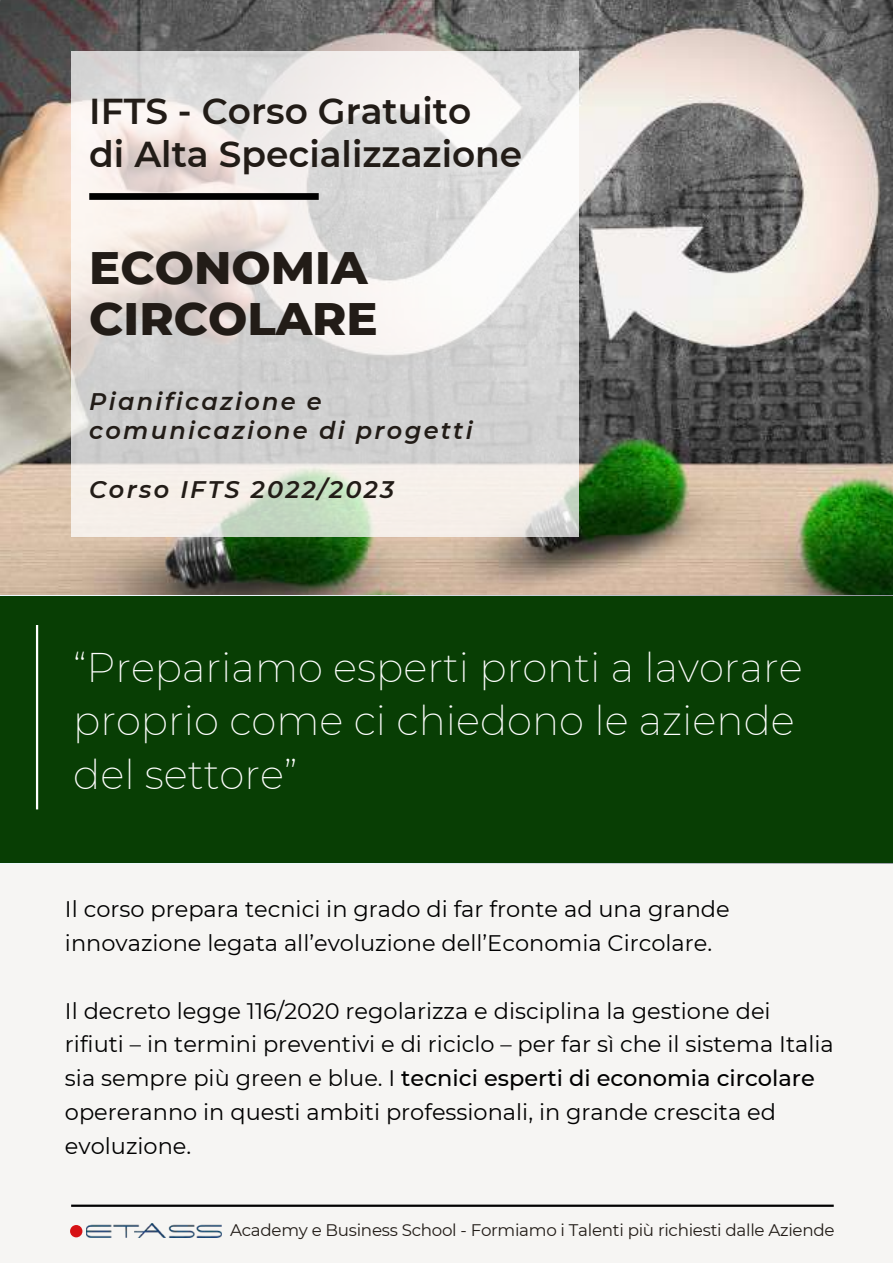
<style>
.page{position:relative;width:893px;height:1264px;background:#fff}
.page>*{position:absolute;margin:0;border:0;box-sizing:border-box;transform-origin:0 0}
.t1{font:800 46.5px/50.6px "Montserrat";color:#221c17}
.t2{font:200 40.5px/54px "Montserrat";color:#fff}
.t3{font:600 36px/43.8px "Montserrat";color:#221c17}
.t4{font:italic 600 24px/29.2px "Montserrat";letter-spacing:.095em;color:#221c17}
.t5{font:22.5px/33.8px "Montserrat";color:#000}
.t6{font:16.65px "Montserrat";letter-spacing:-.015em;color:#221c17}
.s1{font-weight:500}
</style>
<div class="page">
<div style="left:0;top:0;width:892px;height:1262px;background:#f6f5f3"></div>
<img style="left:86px;top:1223px;width:135px;height:14px">
<div style="left:70px;top:1224px;width:12px;height:13px;background:#d61114;border-radius:50%"></div>
<hr style="left:71px;top:1204px;width:762px;height:2px;background:#000">
<img style="left:0;top:0;width:892px;height:595px">
<svg style="left:71px;top:51px;width:507px;height:485px"></svg>
<div style="left:0;top:595px;width:892px;height:267px;background:#083e04"></div>
<hr style="left:36px;top:625px;width:2px;height:184px;background:#fff">
<div style="left:89px;top:193px;width:230px;height:7px;background:#000"></div>
<h3 class="t3" style="left:89px;top:89px;width:434px">IFTS - Corso Gratuito<br>di Alta Specializzazione</h3>
<h1 class="t1" style="left:89px;top:242px;width:290px">ECONOMIA<br>CIRCOLARE</h1>
<p class="t4" style="left:89px;top:387px;width:385px">Pianificazione e comunicazione di progetti</p>
<p class="t4" style="left:89px;top:474px;width:306px">Corso IFTS 2022/2023</p>
<h2 class="t2" style="left:73px;top:640px;width:731px">“Prepariamo esperti pronti a lavorare proprio come ci chiedono le aziende del settore”</h2>
<p class="t5" style="left:65px;top:892px;width:666px">Il corso prepara tecnici in grado di far fronte ad una grande innovazione legata all’evoluzione dell’Economia Circolare.</p>
<p class="t5" style="left:65px;top:993px;width:770px">Il decreto legge 116/2020 regolarizza e disciplina la gestione dei rifiuti – in termini preventivi e di riciclo – per far sì che il sistema Italia sia sempre più green e blue. I <span class="s1">tecnici esperti di economia circolare </span>opereranno in questi ambiti professionali, in grande crescita ed evoluzione.</p>
<p class="t6" style="left:230px;top:1220px;width:606px">Academy e Business School - Formiamo i Talenti più richiesti dalle Aziende</p>
</div>
